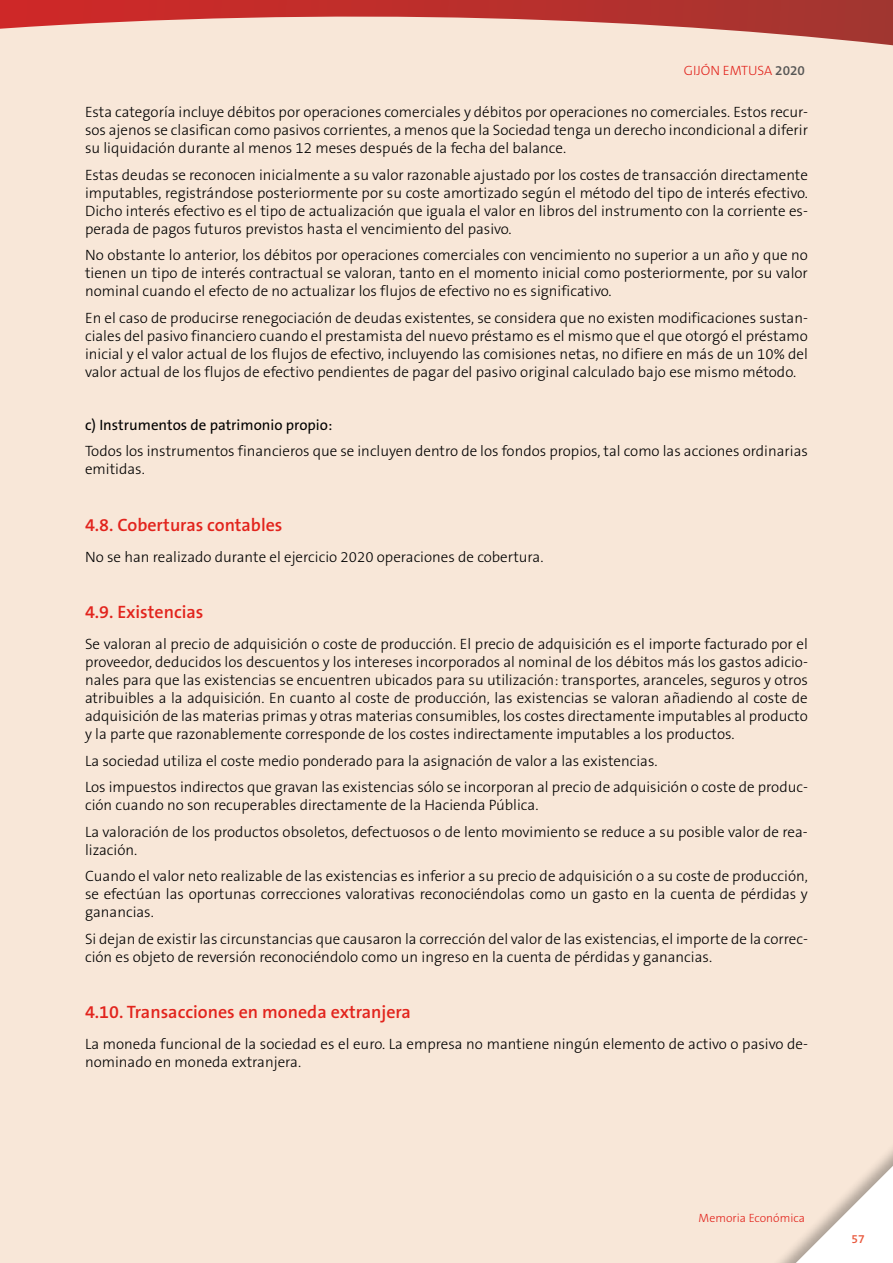
<style>
.page{position:relative;width:893px;height:1263px;background:#f8e7d8}
.page>*{position:absolute;margin:0;border:0;box-sizing:border-box;transform-origin:0 0}
.t1{font:600 18px "The Sans B6";color:#e2241d}
.t2{font:300 15px/18px "The Sans B3";color:#000}
.t3{font:15px "The Sans B5 Plain";color:#000}
.t4{font:300 13.5px "The Sans B3";color:#e2241d}
.t5{font:300 12px "The Sans B3";color:#e2241d}
.t6{font:600 12px "The Sans B6";color:#e95a3f}
.s1{font-family:"The Sans B6";font-weight:600;color:#575756}
</style>
<div class="page">
<svg style="left:0;top:0;width:893px;height:46px"></svg>
<svg style="left:796px;top:1166px;width:97px;height:97px"></svg>
<p class="t4" style="left:684px;top:63px;width:123px">GIJÓN EMTUSA <span class="s1">2020</span></p>
<p class="t2" style="left:85px;top:104px;width:724px;text-align:justify">Esta categoría incluye débitos por operaciones comerciales y débitos por operaciones no comerciales. Estos recur&shy;sos ajenos se clasifican como pasivos corrientes, a menos que la Sociedad tenga un derecho incondicional a diferir su liquidación durante al menos 12 meses después de la fecha del balance.</p>
<p class="t2" style="left:85px;top:166px;width:724px;text-align:justify">Estas deudas se reconocen inicialmente a su valor razonable ajustado por los costes de transacción directamente imputables, registrándose posteriormente por su coste amortizado según el método del tipo de interés efectivo.<br>Dicho interés efectivo es el tipo de actualización que iguala el valor en libros del instrumento con la corriente es&shy;perada de pagos futuros previstos hasta el vencimiento del pasivo.</p>
<p class="t2" style="left:85px;top:247px;width:724px;text-align:justify">No obstante lo anterior, los débitos por operaciones comerciales con vencimiento no superior a un año y que no tienen un tipo de interés contractual se valoran, tanto en el momento inicial como posteriormente, por su valor nominal cuando el efecto de no actualizar los flujos de efectivo no es significativo.</p>
<p class="t2" style="left:85px;top:309px;width:724px;text-align:justify">En el caso de producirse renegociación de deudas existentes, se considera que no existen modificaciones sustan&shy;ciales del pasivo financiero cuando el prestamista del nuevo préstamo es el mismo que el que otorgó el préstamo inicial y el valor actual de los flujos de efectivo, incluyendo las comisiones netas, no difiere en más de un 10% del valor actual de los flujos de efectivo pendientes de pagar del pasivo original calculado bajo ese mismo método.</p>
<p class="t3" style="left:85px;top:417px;width:249px">c) Instrumentos de patrimonio propio:</p>
<p class="t2" style="left:85px;top:443px;width:724px">Todos los instrumentos financieros que se incluyen dentro de los fondos propios, tal como las acciones ordinarias emitidas.</p>
<p class="t1" style="left:85px;top:515px;width:199px">4.8. Coberturas contables</p>
<p class="t2" style="left:85px;top:548px;width:460px">No se han realizado durante el ejercicio 2020 operaciones de cobertura.</p>
<p class="t1" style="left:85px;top:603px;width:120px">4.9. Existencias</p>
<p class="t2" style="left:85px;top:636px;width:724px;text-align:justify">Se valoran al precio de adquisición o coste de producción. El precio de adquisición es el importe facturado por el proveedor, deducidos los descuentos y los intereses incorporados al nominal de los débitos más los gastos adicio&shy;nales para que las existencias se encuentren ubicados para su utilización: transportes, aranceles, seguros y otros atribuibles a la adquisición. En cuanto al coste de producción, las existencias se valoran añadiendo al coste de adquisición de las materias primas y otras materias consumibles, los costes directamente imputables al producto y la parte que razonablemente corresponde de los costes indirectamente imputables a los productos.</p>
<p class="t2" style="left:85px;top:748px;width:724px;line-height:26.5px">La sociedad utiliza el coste medio ponderado para la asignación de valor a las existencias.<br>Los impuestos indirectos que gravan las existencias sólo se incorporan al precio de adquisición o coste de produc-</p>
<p class="t2" style="left:85px;top:792px;width:724px;line-height:26.5px">ción cuando no son recuperables directamente de la Hacienda Pública.<br>La valoración de los productos obsoletos, defectuosos o de lento movimiento se reduce a su posible valor de rea-</p>
<p class="t2" style="left:85px;top:837px;width:724px;line-height:26.5px">lización.<br>Cuando el valor neto realizable de las existencias es inferior a su precio de adquisición o a su coste de producción,</p>
<p class="t2" style="left:85px;top:886px;width:724px">se efectúan las oportunas correcciones valorativas reconociéndolas como un gasto en la cuenta de pérdidas y ganancias.</p>
<p class="t2" style="left:85px;top:930px;width:724px">Si dejan de existir las circunstancias que causaron la corrección del valor de las existencias, el importe de la correc&shy;ción es objeto de reversión reconociéndolo como un ingreso en la cuenta de pérdidas y ganancias.</p>
<p class="t1" style="left:85px;top:1003px;width:327px">4.10. Transacciones en moneda extranjera</p>
<p class="t2" style="left:85px;top:1035px;width:724px">La moneda funcional de la sociedad es el euro. La empresa no mantiene ningún elemento de activo o pasivo de&shy;nominado en moneda extranjera.</p>
<p class="t5" style="left:699px;top:1212px;width:108px">Memoria Económica</p>
<p class="t6" style="left:851px;top:1233px;width:15px">57</p>
</div>
